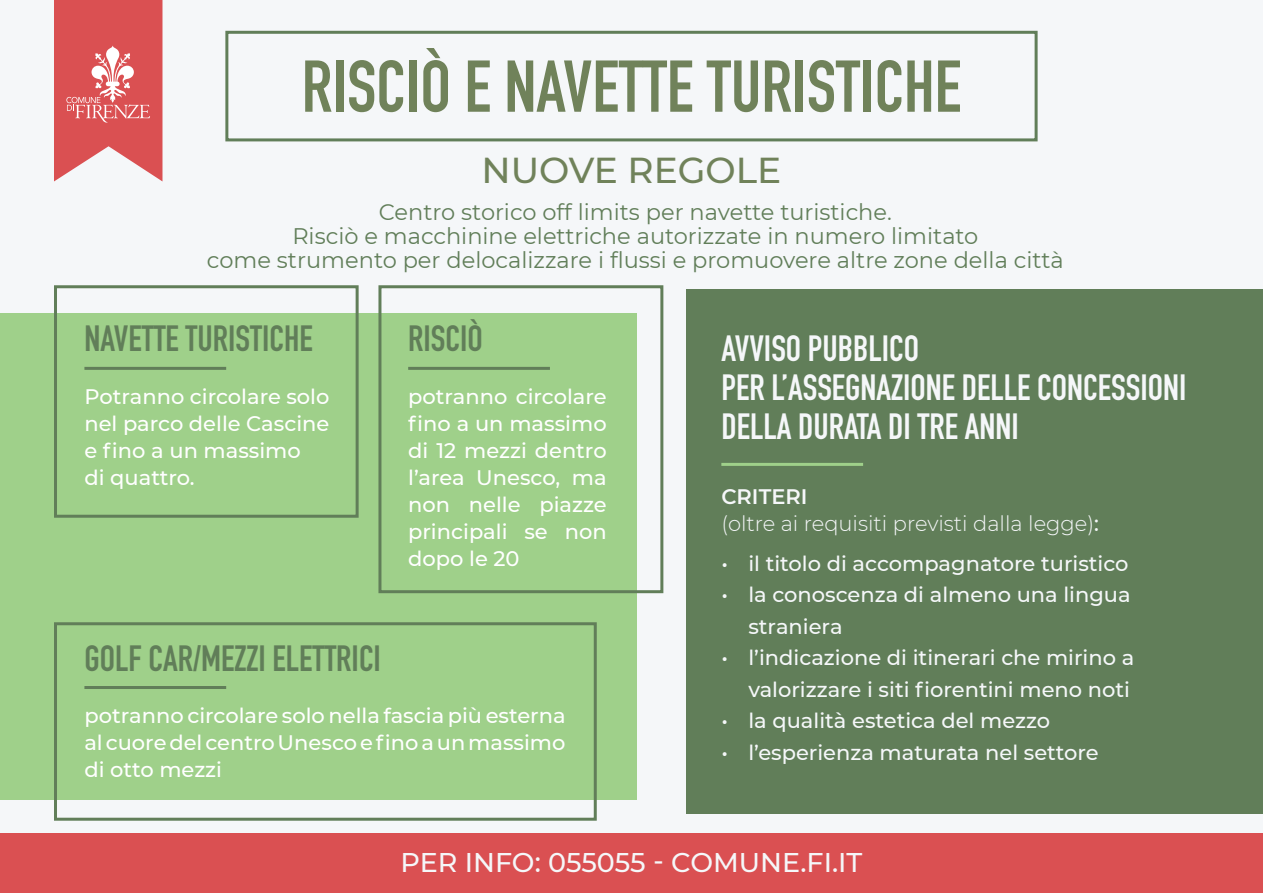
<style>
.page{position:relative;width:1263px;height:893px;background:#f5f7f9}
.page>*{position:absolute;margin:0;border:0;box-sizing:border-box;transform-origin:0 0}
.t1{font:700 72px "DIN Condensed";color:#70825a}
.t2{font:700 36px/39px "DIN Condensed";color:#f5f7f9}
.t3{font:700 36px "DIN Condensed";color:#617e59}
.t4{font:500 36px "Montserrat";color:#70825a}
.t5{font:500 27px "Montserrat";color:#f5f7f9}
.t6{font:22.5px "Montserrat";color:#617e59}
.t7{font:500 21px/27px "Montserrat";color:#fff;text-align:justify}
.t8{font:500 21px/31.5px "Montserrat";color:#f5f7f9}
.t9{font:300 21px "Montserrat";color:#f5f7f9}
.t10{font:600 21px "Montserrat";color:#f5f7f9}
.s1{font-weight:500}
</style>
<div class="page">
<div style="left:0;top:313px;width:636px;height:486px;background:#9fd08a"></div>
<div style="left:0;top:833px;width:1263px;height:60px;background:#da5052"></div>
<svg style="left:54px;top:0;width:108px;height:181px;background:#de6a6c"></svg>
<div style="left:225px;top:31px;width:812px;height:110px;border:3px solid #617e59"></div>
<div style="left:54px;top:285px;width:305px;height:233px;border:3px solid #617e59"></div>
<div style="left:378px;top:285px;width:285px;height:308px;border:3px solid #617e59"></div>
<div style="left:54px;top:622px;width:543px;height:199px;border:3px solid #617e59"></div>
<hr style="left:84px;top:367px;width:142px;height:3px;background:#617e59">
<hr style="left:408px;top:367px;width:142px;height:3px;background:#617e59">
<div style="left:686px;top:289px;width:577px;height:525px;background:#617e59"></div>
<hr style="left:721px;top:463px;width:142px;height:3px;background:#9fd08a">
<hr style="left:84px;top:686px;width:142px;height:3px;background:#617e59">
<p class="t1" style="left:302px;top:38px;width:661px">RISCIÒ E NAVETTE TURISTICHE</p>
<p class="t4" style="left:482px;top:145px;width:301px">NUOVE REGOLE</p>
<p class="t6" style="left:379px;top:197px;width:514px">Centro storico off limits per navette turistiche.</p>
<p class="t6" style="left:292px;top:221px;width:687px">Risciò e macchinine elettriche autorizzate in numero limitato</p>
<p class="t6" style="left:207px;top:245px;width:858px">come strumento per delocalizzare i flussi e promuovere altre zone della città</p>
<p class="t3" style="left:84px;top:315px;width:230px">NAVETTE TURISTICHE</p>
<p class="t7" style="left:84px;top:382px;width:247px">Potranno circolare solo nel parco delle Cascine</p>
<p class="t7" style="left:84px;top:436px;width:218px">e fino a un massimo</p>
<p class="t7" style="left:84px;top:463px;width:112px">di quattro.</p>
<p class="t3" style="left:408px;top:315px;width:76px">RISCIÒ</p>
<p class="t7" style="left:408px;top:382px;width:200px">potranno circolare fino a un massimo di 12 mezzi dentro l’area Unesco, ma non nelle piazze principali se non dopo le 20</p>
<p class="t3" style="left:84px;top:634px;width:298px">GOLF CAR/MEZZI ELETTRICI</p>
<p class="t7" style="left:84px;top:702px;width:483px">potranno circolare solo nella fascia più esterna al cuore del centro Unesco e fino a un massimo di otto mezzi</p>
<p class="t2" style="left:721px;top:329px;width:199px">AVVISO PUBBLICO</p>
<p class="t2" style="left:721px;top:368px;width:467px">PER L’ASSEGNAZIONE DELLE CONCESSIONI<br>DELLA DURATA DI TRE ANNI</p>
<p class="t10" style="left:721px;top:481px;width:88px">CRITERI</p>
<p class="t9" style="left:721px;top:509px;width:379px">(oltre ai requisiti previsti dalla legge)<span class="s1">:</span></p>
<p class="t8" style="left:721px;top:547px;width:409px">• il titolo di accompagnatore turistico</p>
<p class="t8" style="left:748px;top:578px;width:384px;text-indent:-27px">• la conoscenza di almeno una lingua straniera</p>
<p class="t8" style="left:721px;top:641px;width:414px;text-align:right">• l’indicazione di itinerari che mirino a valorizzare i siti fiorentini meno noti</p>
<p class="t8" style="left:721px;top:704px;width:330px">• la qualità estetica del mezzo</p>
<p class="t8" style="left:721px;top:736px;width:379px">• l’esperienza maturata nel settore</p>
<p class="t5" style="left:400px;top:844px;width:463px">PER INFO: 055055 - COMUNE.FI.IT</p>
</div>
